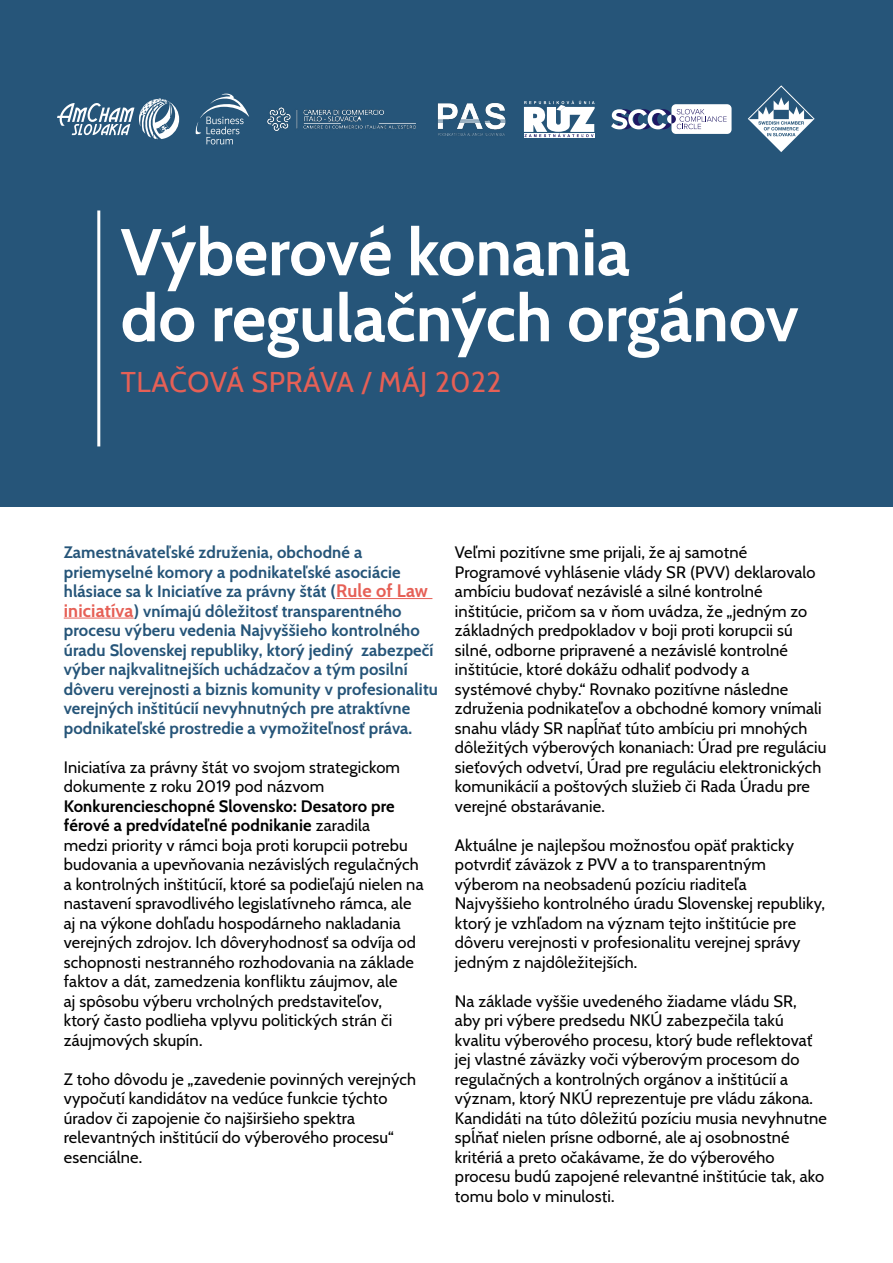
<style>
.page{position:relative;width:893px;height:1263px;background:#fff}
.page>*{position:absolute;margin:0;border:0;box-sizing:border-box;transform-origin:0 0}
.t1{font:700 66px/66px "Cabin";color:#fff}
.t2{font:28.5px "Cabin";letter-spacing:.02em;color:#e66056}
.t3{font:16.5px/19.5px "Cabin";letter-spacing:.01em;color:#000}
.t4{font:700 16.5px/19.5px "Cabin";letter-spacing:.01em;color:#265579}
.s1{font-size:18px;color:#e66056}
.s2{font-weight:700}
</style>
<div class="page">
<div style="left:0;top:0;width:893px;height:506px;background:#265579"></div>
<hr style="left:336px;top:598px;width:96px;height:1px;background:#e66056">
<hr style="left:64px;top:618px;width:70px;height:1px;background:#e66056">
<hr style="left:97px;top:210px;width:3px;height:236px;background:#fff">
<svg style="left:196px;top:93px;width:53px;height:51px"></svg>
<svg style="left:748px;top:86px;width:66px;height:66px"></svg>
<svg style="left:611px;top:104px;width:121px;height:30px"></svg>
<svg style="left:57px;top:99px;width:122px;height:40px"></svg>
<img style="left:437px;top:103px;width:69px;height:33px">
<div style="left:524px;top:133px;width:70px;height:5px;background:#fff"></div>
<svg style="left:524px;top:100px;width:71px;height:37px"></svg>
<img style="left:267px;top:107px;width:149px;height:24px">
<h1 class="t1" style="left:121px;top:215px;width:679px">Výberové konania<br>do regulačných orgánov</h1>
<h2 class="t2" style="left:121px;top:360px;width:382px">TLAČOVÁ SPRÁVA / MÁJ 2022</h2>
<p class="t4" style="left:64px;top:542px;width:376px">Zamestnávateľské združenia, obchodné a priemyselné komory a podnikateľské asociácie hlásiace sa k Iniciatíve za právny štát (<span class="s1">Rule of Law iniciatíva</span>) vnímajú dôležitosť transparentného procesu výberu vedenia Najvyššieho kontrolného úradu Slovenskej republiky, ktorý jediný zabezpečí výber najkvalitnejších uchádzačov a tým posilní dôveru verejnosti a biznis komunity v profesionalitu verejných inštitúcií nevyhnutných pre atraktívne podnikateľské prostredie a vymožiteľnosť práva.</p>
<p class="t3" style="left:64px;top:756px;width:338px">Iniciatíva za právny štát vo svojom strategickom dokumente z roku 2019 pod názvom</p>
<p class="t3" style="left:64px;top:795px;width:361px"><span class="s2">Konkurencieschopné Slovensko: Desatoro pre férové a predvídateľné podnikanie</span> zaradila<br>medzi priority v rámci boja proti korupcii potrebu budovania a upevňovania nezávislých regulačných a kontrolných inštitúcií, ktoré sa podieľajú nielen na nastavení spravodlivého legislatívneho rámca, ale aj na výkone dohľadu hospodárneho nakladania verejných zdrojov. Ich dôveryhodnosť sa odvíja od schopnosti nestranného rozhodovania na základe faktov a dát, zamedzenia konfliktu záujmov, ale<br>aj spôsobu výberu vrcholných predstaviteľov,<br>ktorý často podlieha vplyvu politických strán či záujmových skupín.</p>
<p class="t3" style="left:64px;top:1068px;width:354px">Z toho dôvodu je „zavedenie povinných verejných vypočutí kandidátov na vedúce funkcie týchto úradov či zapojenie čo najširšieho spektra relevantných inštitúcií do výberového procesu“ esenciálne.</p>
<p class="t3" style="left:455px;top:542px;width:373px">Veľmi pozitívne sme prijali, že aj samotné Programové vyhlásenie vlády SR (PVV) deklarovalo ambíciu budovať nezávislé a silné kontrolné inštitúcie, pričom sa v ňom uvádza, že „jedným zo základných predpokladov v boji proti korupcii sú silné, odborne pripravené a nezávislé kontrolné inštitúcie, ktoré dokážu odhaliť podvody a systémové chyby.“ Rovnako pozitívne následne združenia podnikateľov a obchodné komory vnímali snahu vlády SR napĺňať túto ambíciu pri mnohých dôležitých výberových konaniach: Úrad pre reguláciu sieťových odvetví, Úrad pre reguláciu elektronických komunikácií a poštových služieb či Rada Úradu pre verejné obstarávanie.</p>
<p class="t3" style="left:455px;top:834px;width:372px">Aktuálne je najlepšou možnosťou opäť prakticky potvrdiť záväzok z PVV a to transparentným výberom na neobsadenú pozíciu riaditeľa Najvyššieho kontrolného úradu Slovenskej republiky, ktorý je vzhľadom na význam tejto inštitúcie pre dôveru verejnosti v profesionalitu verejnej správy jedným z najdôležitejších.</p>
<p class="t3" style="left:455px;top:990px;width:373px">Na základe vyššie uvedeného žiadame vládu SR,<br>aby pri výbere predsedu NKÚ zabezpečila takú kvalitu výberového procesu, ktorý bude reflektovať jej vlastné záväzky voči výberovým procesom do regulačných a kontrolných orgánov a inštitúcií a význam, ktorý NKÚ reprezentuje pre vládu zákona.<br>Kandidáti na túto dôležitú pozíciu musia nevyhnutne spĺňať nielen prísne odborné, ale aj osobnostné kritériá a preto očakávame, že do výberového procesu budú zapojené relevantné inštitúcie tak, ako tomu bolo v minulosti.</p>
</div>
